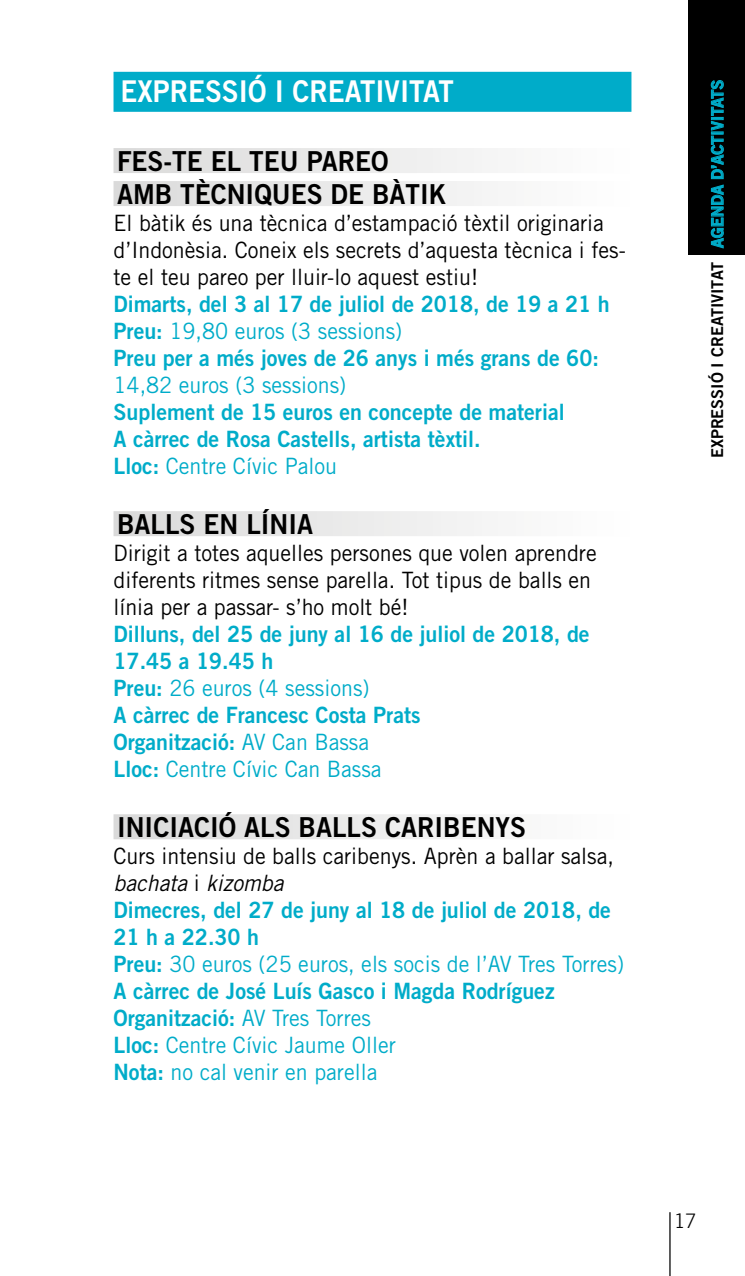
<style>
.page{position:relative;width:745px;height:1276px;background:#fff}
.page>*{position:absolute;margin:0;border:0;box-sizing:border-box;transform-origin:0 0}
.t1{font:30px "Trade Gothic Bold Two";color:#fff;scale:.92 1}
.t2{font:27.5px/33px "Trade Gothic Bold Two";color:#000;scale:.95 1}
.t3{font:22.5px/27px "Trade Gothic Bold Two";color:#00acc9;scale:.95 1}
.t4{font:22.5px/27px "Trade Gothic";color:#000;scale:.95 1}
.t5{font:22.5px/27px "Trade Gothic";color:#00acc9;scale:.95 1}
.t6{font:300 20px "Trade Gothic";color:#000}
.t7{font:16.25px "Trade Gothic Bold Two";color:#000}
.t8{font:16.25px "Trade Gothic Bold Two";color:#00acc9}
.s1{font-family:"Trade Gothic Bold Two"}
.s2{font-family:"Trade Gothic"}
.s3{font-style:italic}
</style>
<div class="page">
<hr style="left:0;top:0;width:1px;height:1276px;background:#00acc9">
<div style="left:687px;top:0;width:57px;height:255px;background:#000"></div>
<svg style="left:710px;top:80px;width:13px;height:169px"></svg>
<div style="left:113px;top:72px;width:518px;height:40px;background:#00acc9"></div>
<div style="left:113px;top:148px;width:518px;height:25px;background:linear-gradient(to right,#dadada,#fff)"></div>
<div style="left:113px;top:181px;width:518px;height:25px;background:linear-gradient(to right,#dadada,#fff)"></div>
<div style="left:113px;top:511px;width:518px;height:25px;background:linear-gradient(to right,#dadada,#fff)"></div>
<div style="left:113px;top:814px;width:518px;height:25px;background:linear-gradient(to right,#dadada,#fff)"></div>
<hr style="left:669px;top:1212px;width:1px;height:64px;background:#000">
<h1 class="t1" style="left:120px;top:73px;width:363px">EXPRESSIÓ I CREATIVITAT</h1>
<p class="t2" style="left:117px;top:144px;width:348px">FES-TE EL TEU PAREO<br>AMB TÈCNIQUES DE BÀTIK</p>
<p class="t4" style="left:113px;top:209px;width:540px">El bàtik és una tècnica d’estampació tèxtil originaria d’Indonèsia. Coneix els secrets d’aquesta tècnica i fes&shy;te el teu pareo per lluir-lo aquest estiu!</p>
<p class="t3" style="left:113px;top:290px;width:523px">Dimarts, del 3 al 17 de juliol de 2018, de 19 a 21 h</p>
<p class="t5" style="left:113px;top:317px;width:305px"><span class="s1">Preu:</span> 19,80 euros (3 sessions)</p>
<p class="t3" style="left:113px;top:344px;width:512px">Preu per a més joves de 26 anys i més grans de 60:</p>
<p class="t5" style="left:113px;top:371px;width:246px">14,82 euros (3 sessions)</p>
<p class="t3" style="left:113px;top:398px;width:476px">Suplement de 15 euros en concepte de material<br>A càrrec de Rosa Castells, artista tèxtil.</p>
<p class="t5" style="left:113px;top:452px;width:236px"><span class="s1">Lloc:</span> Centre Cívic Palou</p>
<p class="t2" style="left:117px;top:507px;width:208px">BALLS EN LÍNIA</p>
<p class="t4" style="left:113px;top:539px;width:510px">Dirigit a totes aquelles persones que volen aprendre diferents ritmes sense parella. Tot tipus de balls en línia per a passar- s’ho molt bé!</p>
<p class="t3" style="left:113px;top:620px;width:502px">Dilluns, del 25 de juny al 16 de juliol de 2018, de<br>17.45 a 19.45 h</p>
<p class="t5" style="left:113px;top:674px;width:271px"><span class="s1">Preu:</span> 26 euros (4 sessions)</p>
<p class="t3" style="left:113px;top:701px;width:325px">A càrrec de Francesc Costa Prats<br>Organització: <span class="s2">AV Can Bassa</span></p>
<p class="t5" style="left:113px;top:755px;width:283px"><span class="s1">Lloc:</span> Centre Cívic Can Bassa</p>
<p class="t2" style="left:117px;top:810px;width:432px">INICIACIÓ ALS BALLS CARIBENYS</p>
<p class="t4" style="left:113px;top:842px;width:528px">Curs intensiu de balls caribenys. Aprèn a ballar salsa, <span class="s3">bachata</span> i <span class="s3">kizomba</span></p>
<p class="t3" style="left:113px;top:896px;width:525px">Dimecres, del 27 de juny al 18 de juliol de 2018, de<br>21 h a 22.30 h</p>
<p class="t5" style="left:113px;top:950px;width:538px"><span class="s1">Preu:</span> 30 euros (25 euros, els socis de l’AV Tres Torres)</p>
<p class="t3" style="left:113px;top:977px;width:465px">A càrrec de José Luís Gasco i Magda Rodríguez<br>Organització: <span class="s2">AV Tres Torres</span></p>
<p class="t5" style="left:113px;top:1031px;width:298px"><span class="s1">Lloc:</span> Centre Cívic Jaume Oller<br><span class="s1">Nota:</span> no cal venir en parella</p>
<p class="t8" style="left:706px;top:248px;width:170px;rotate:-90deg">AGENDA D’ACTIVITATS</p>
<p class="t7" style="left:706px;top:458px;width:197px;rotate:-90deg">EXPRESSIÓ I CREATIVITAT</p>
<p class="t6" style="left:673px;top:1209px;width:24px">17</p>
</div>
